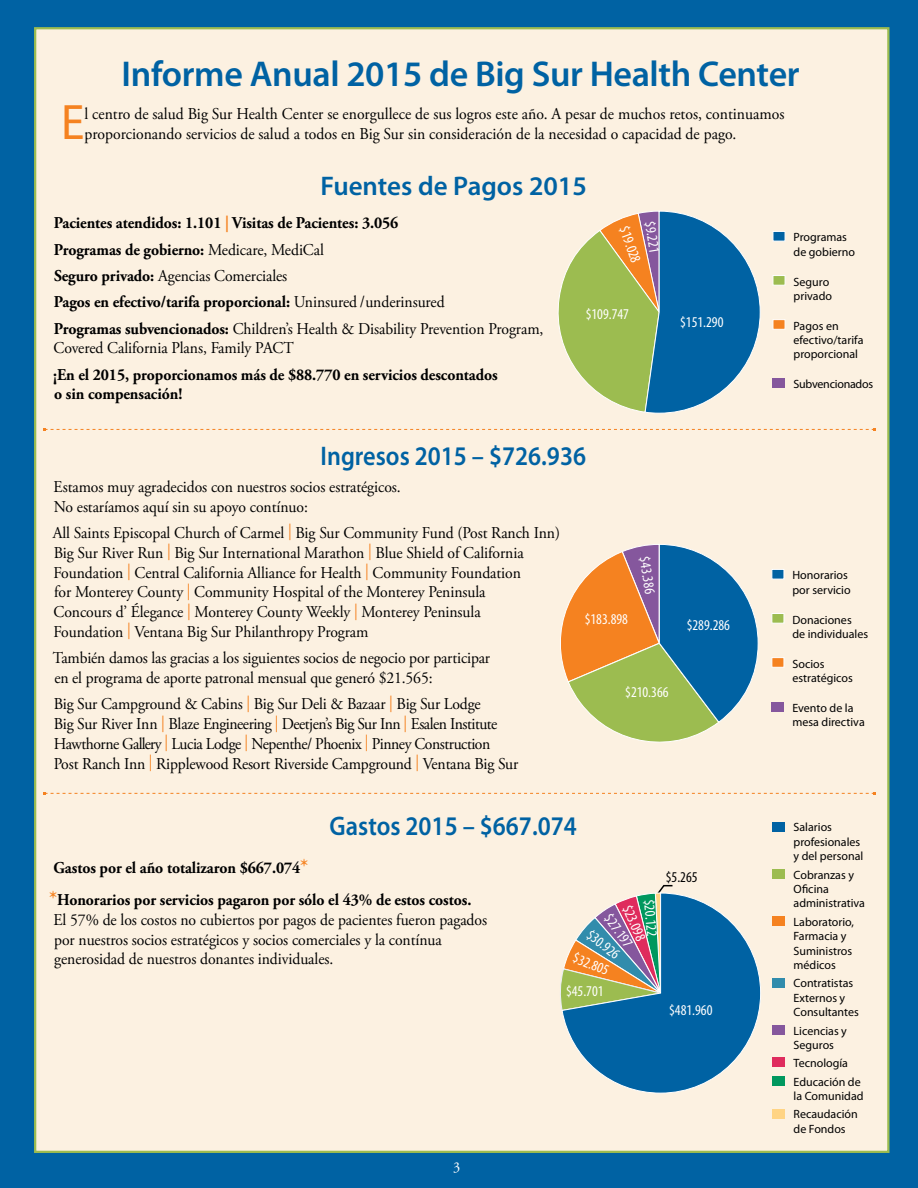
<style>
.page{position:relative;width:918px;height:1188px;background:#0062a3}
.page>*{position:absolute;margin:0;border:0;box-sizing:border-box;transform-origin:0 0}
.t1{font:50.1px "Myriad";color:#f58220;scale:.95 1}
.t2{font:600 36px "Myriad Pro";letter-spacing:-.01em;color:#0062a3}
.t3{font:600 27px "Myriad Pro";color:#0062a3;scale:.9 1}
.t4{font:600 27px "Myriad Pro";color:#0062a3}
.t5{font:16.5px/19.8px "Adobe Garamond Pro";letter-spacing:-.005em;color:#000;scale:.95 1}
.t6{font:700 16.5px/26.2px "Adobe Garamond Pro";letter-spacing:-.005em;color:#000;scale:.95 1}
.t7{font:condensed 15px "Myriad Pro";color:#fff}
.t8{font:condensed 15px "Myriad Pro";color:#000}
.t9{font:15px "Adobe Garamond Pro";color:#fff;scale:.95 1}
.t10{font:12px/14.4px "Myriad Pro";color:#000}
.t11{font:12px "Myriad Pro";letter-spacing:-.02em;color:#000}
.s1{color:#f58220}
.s2{font-weight:400}
.s3{font-size:21px;color:#f58220}
</style>
<div class="page">
<div style="left:34px;top:27px;width:856px;height:1126px;background:#fcf1e1;border:2px solid #9cbc50"></div>
<svg style="left:43px;top:428px;width:833px;height:3px"></svg>
<svg style="left:43px;top:792px;width:833px;height:3px"></svg>
<div style="left:773px;top:231px;width:12px;height:10px;background:#0062a3;border:1px solid #fff"></div>
<div style="left:773px;top:275px;width:12px;height:11px;background:#9cbc50;border:1px solid #fff"></div>
<div style="left:773px;top:319px;width:12px;height:11px;background:#f58220;border:1px solid #fff"></div>
<div style="left:773px;top:379px;width:12px;height:9px;background:#85579d"></div>
<div style="left:771px;top:569px;width:13px;height:10px;background:#0062a3;border:1px solid #fff"></div>
<div style="left:771px;top:613px;width:13px;height:11px;background:#9cbc50;border:1px solid #fff"></div>
<div style="left:771px;top:657px;width:13px;height:11px;background:#f58220;border:1px solid #fff"></div>
<div style="left:771px;top:702px;width:13px;height:10px;background:#85579d"></div>
<div style="left:773px;top:822px;width:12px;height:9px;background:#0062a3"></div>
<div style="left:773px;top:869px;width:12px;height:10px;background:#9cbc50"></div>
<div style="left:773px;top:916px;width:12px;height:10px;background:#f58220"></div>
<div style="left:773px;top:978px;width:12px;height:9px;background:#318cac"></div>
<div style="left:773px;top:1025px;width:12px;height:10px;background:#85579d"></div>
<div style="left:773px;top:1058px;width:12px;height:9px;background:#df2c5d"></div>
<div style="left:773px;top:1076px;width:12px;height:10px;background:#00985e"></div>
<div style="left:773px;top:1109px;width:12px;height:9px;background:#ffd484"></div>
<svg style="left:560px;top:544px;width:199px;height:199px"></svg>
<svg style="left:560px;top:884px;width:201px;height:210px"></svg>
<svg style="left:557px;top:210px;width:204px;height:204px"></svg>
<h2 class="t2" style="left:122px;top:51px;width:680px">Informe Anual 2015 de Big Sur Health Center</h2>
<h1 class="t1" style="left:61px;top:98px;width:26px">E</h1>
<p class="t5" style="left:84px;top:105px;width:738px">l centro de salud Big Sur Health Center se enorgullece de sus logros este año. A pesar de muchos retos, continuamos proporcionando servicios de salud a todos en Big Sur sin consideración de la necesidad o capacidad de pago.</p>
<h3 class="t4" style="left:320px;top:169px;width:268px">Fuentes de Pagos 2015</h3>
<p class="t6" style="left:54px;top:210px;width:517px">Pacientes atendidos: 1.101 <span class="s1">|</span> Visitas de Pacientes: 3.056<br>Programas de gobierno: <span class="s2">Medicare, MediCal<br></span>Seguro privado: <span class="s2">Agencias Comerciales<br></span>Pagos en efectivo/tarifa proporcional: <span class="s2">Uninsured /underinsured<br></span>Programas subvencionados: <span class="s2">Children’s Health &amp; Disability Prevention Program,</span></p>
<p class="t5" style="left:54px;top:339px;width:254px">Covered California Plans, Family PACT</p>
<p class="t6" style="left:53px;top:365px;width:470px;line-height:19.8px">¡En el 2015, proporcionamos más de $88.770 en servicios descontados o sin compensación!</p>
<p class="t7" style="left:632px;top:224px;width:39px;rotate:70deg">$19.028</p>
<p class="t7" style="left:659px;top:220px;width:33px;rotate:81deg">$9.221</p>
<p class="t7" style="left:586px;top:305px;width:45px">$109.747</p>
<p class="t7" style="left:680px;top:313px;width:45px">$151.290</p>
<p class="t10" style="left:794px;top:230px;width:63px">Programas de gobierno</p>
<p class="t10" style="left:794px;top:274px;width:40px">Seguro privado</p>
<p class="t10" style="left:794px;top:318px;width:71px">Pagos en efectivo/tarifa proporcional</p>
<p class="t11" style="left:794px;top:377px;width:81px">Subvencionados</p>
<h3 class="t3" style="left:321px;top:439px;width:296px">Ingresos 2015 – $726.936</h3>
<p class="t5" style="left:54px;top:477px;width:367px">Estamos muy agradecidos con nuestros socios estratégicos.<br>No estaríamos aquí sin su apoyo contínuo:</p>
<p class="t5" style="left:53px;top:523px;width:536px">All Saints Episcopal Church of Carmel <span class="s1">|</span> Big Sur Community Fund (Post Ranch Inn)<br>Big Sur River Run <span class="s1">|</span> Big Sur International Marathon <span class="s1">|</span> Blue Shield of California Foundation <span class="s1">|</span> Central California Alliance for Health <span class="s1">|</span> Community Foundation<br>for Monterey County <span class="s1">|</span> Community Hospital of the Monterey Peninsula<br>Concours d’ Élegance <span class="s1">|</span> Monterey County Weekly <span class="s1">|</span> Monterey Peninsula<br>Foundation <span class="s1">|</span> Ventana Big Sur Philanthropy Program</p>
<p class="t5" style="left:53px;top:649px;width:462px">También damos las gracias a los siguientes socios de negocio por participar en el programa de aporte patronal mensual que generó $21.565:</p>
<p class="t5" style="left:54px;top:695px;width:491px">Big Sur Campground &amp; Cabins <span class="s1">|</span> Big Sur Deli &amp; Bazaar <span class="s1">|</span> Big Sur Lodge<br>Big Sur River Inn <span class="s1">|</span> Blaze Engineering <span class="s1">|</span> Deetjen’s Big Sur Inn <span class="s1">|</span> Esalen Institute Hawthorne Gallery <span class="s1">|</span> Lucia Lodge <span class="s1">|</span> Nepenthe/ Phoenix <span class="s1">|</span> Pinney Construction Post Ranch Inn <span class="s1">|</span> Ripplewood Resort Riverside Campground <span class="s1">|</span> Ventana Big Sur</p>
<p class="t7" style="left:653px;top:555px;width:39px;rotate:81deg">$43.386</p>
<p class="t7" style="left:585px;top:610px;width:45px">$183.898</p>
<p class="t7" style="left:625px;top:683px;width:45px">$210.366</p>
<p class="t7" style="left:687px;top:616px;width:45px">$289.286</p>
<h3 class="t3" style="left:330px;top:808px;width:276px">Gastos 2015 – $667.074</h3>
<p class="t6" style="left:49px;top:853px;width:446px;line-height:31.7px">Gastos por el año totalizaron $667.074<span class="s3">*<br>*</span>Honorarios por servicios pagaron por sólo el 43% de estos costos.</p>
<p class="t5" style="left:54px;top:910px;width:458px">El 57% de los costos no cubiertos por pagos de pacientes fueron pagados por nuestros socios estratégicos y socios comerciales y la contínua generosidad de nuestros donantes individuales.</p>
<p class="t7" style="left:658px;top:898px;width:39px;rotate:85deg">$20.122</p>
<p class="t7" style="left:635px;top:902px;width:39px;rotate:66deg">$23.098</p>
<p class="t7" style="left:615px;top:910px;width:39px;rotate:54deg">$27.197</p>
<p class="t7" style="left:594px;top:926px;width:39px;rotate:38deg">$30.926</p>
<p class="t7" style="left:577px;top:948px;width:39px;rotate:22deg">$32.805</p>
<p class="t7" style="left:566px;top:982px;width:39px">$45.701</p>
<p class="t8" style="left:666px;top:868px;width:33px">$5.265</p>
<p class="t7" style="left:669px;top:1001px;width:45px">$481.960</p>
<p class="t9" style="left:453px;top:1158px;width:9px">3</p>
<p class="t10" style="left:792px;top:568px;width:60px">Honorarios por servicio</p>
<p class="t10" style="left:792px;top:612px;width:77px">Donaciones<br>de individuales</p>
<p class="t10" style="left:792px;top:656px;width:62px">Socios estratégicos</p>
<p class="t10" style="left:792px;top:700px;width:74px">Evento de la mesa directiva</p>
<p class="t10" style="left:794px;top:820px;width:71px">Salarios profesionales y del personal</p>
<p class="t10" style="left:794px;top:867px;width:73px">Cobranzas y<br>Oficina administrativa</p>
<p class="t10" style="left:794px;top:914px;width:62px">Laboratorio,<br>Farmacia y<br>Suministros médicos</p>
<p class="t10" style="left:794px;top:976px;width:67px">Contratistas<br>Externos y<br>Consultantes</p>
<p class="t10" style="left:794px;top:1023px;width:55px">Licencias y<br>Seguros</p>
<p class="t10" style="left:794px;top:1054px;width:69px;line-height:18.3px">Tecnología<br>Educación de</p>
<p class="t10" style="left:794px;top:1087px;width:71px;line-height:18.3px">la Comunidad<br>Recaudación</p>
<p class="t10" style="left:794px;top:1121px;width:54px">de Fondos</p>
</div>
